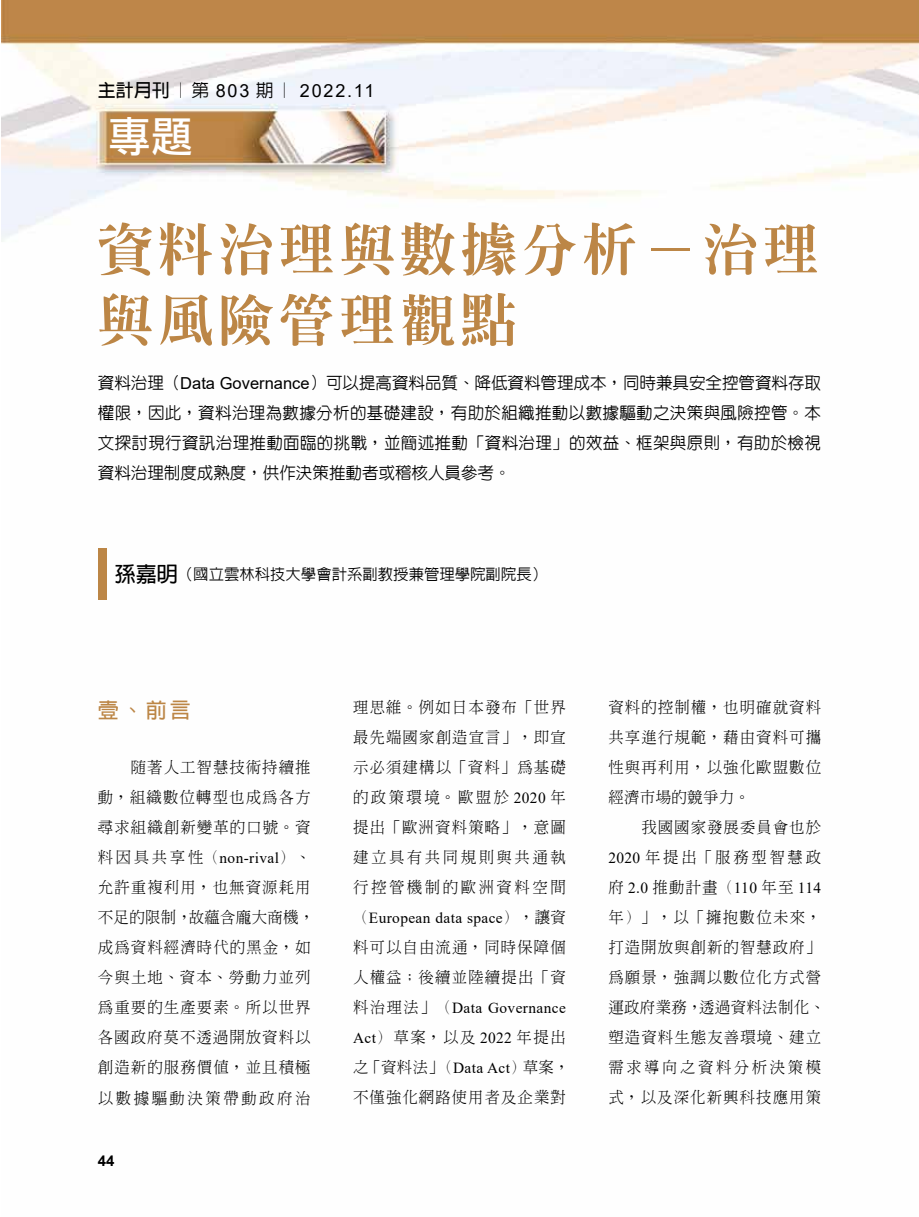
<style>
.page{position:relative;width:919px;height:1217px;background:#fff}
.page>*{position:absolute;margin:0;border:0;box-sizing:border-box;transform-origin:0 0}
.t1{font:800 55.5px/70.5px "Inn Ming";letter-spacing:.09em;color:#bc8646}
.t2{font:42px "DF Li Hei Md WIN BF";color:#fff}
.t3{font:700 21px "Lin Gothic";color:#bc8646}
.t4{font:18px "Arial";letter-spacing:.1em;color:#000}
.t5{font:500 16.5px/30px "Yen Round";color:#000;text-align:justify}
.t6{font:300 15.3px/30px "Inn Ming";letter-spacing:.075em;color:#000}
.t7{font:15.3px "Times New Roman";letter-spacing:.025em;color:#000}
.t8{font:500 15.3px "Lin Gothic";color:#000}
.t9{font:700 15px "Arial";color:#000}
.s1{font-family:"Lin Gothic";font-weight:700}
.s2{font-family:"Lin Gothic";font-weight:500}
.s3{font-weight:300}
.s4{font-family:"Arial";font-weight:400}
.s5{font-weight:700;font-size:21px}
.s6{font-family:"Adobe Ming Std"}
.s7{font-family:"Times New Roman";font-weight:400}
.s8{font-family:"Inn Ming";font-weight:300}
</style>
<div class="page">
<img style="left:1px;top:0;width:917px;height:600px">
<div style="left:98px;top:549px;width:8px;height:51px;background:#bc8646"></div>
<p class="t4" style="left:98px;top:78px;width:278px"><span class="s1">主計月刊</span><span class="s2">︱第</span> 803 <span class="s2">期︱</span> 2022.11</p>
<h2 class="t2" style="left:109px;top:115px;width:85px">專題</h2>
<h1 class="t1" style="left:98px;top:214px;width:722px">資料治理與數據分析<span class="s3">－</span>治理與風險管理觀點</h1>
<p class="t5" style="left:98px;top:367px;width:724px">資料治理（<span class="s4">Data Governance</span>）可以提高資料品質、降低資料管理成本，同時兼具安全控管資料存取權限，因此，資料治理為數據分析的基礎建設，有助於組織推動以數據驅動之決策與風險控管。本文探討現行資訊治理推動面臨的挑戰，並簡述推動「資料治理」的效益、框架與原則，有助於檢視資料治理制度成熟度，供作決策推動者或稽核人員參考。</p>
<p class="t8" style="left:115px;top:566px;width:433px"><span class="s5">孫嘉明</span>（國立雲林科技大學會計系副教授兼管理學院副院長）</p>
<h3 class="t3" style="left:98px;top:698px;width:94px">壹、前言</h3>
<p class="t6" style="left:98px;top:752px;width:218px;text-indent:33px"><span class="s6">随</span>著人工智慧技術持續推動，組織數位轉型也成為各方尋求組織創新變革的口號。資料因具共享性（<span class="s7">non-rival</span>）、允許重複利用，也無資源耗用不足的限制，故蘊含龐大商機，成為資料經濟時代的黑金，如今與土地、資本、勞動力並列為重要的生產要素。所以世界各國政府莫不透過開放資料以創造新的服務價值，並且積極以數據驅動決策帶動政府治</p>
<p class="t9" style="left:98px;top:1149px;width:18px">44</p>
<p class="t6" style="left:353px;top:691px;width:214px;text-align:justify">理思維。例如日本發布「世界最先端國家創造宣言」，即宣示必須建構以「資料」為基礎的政策環境。歐盟於 <span class="s7">2020</span> 年提出「歐洲資料策略」，意圖建立具有共同規則與共通執行控管機制的歐洲資料空間</p>
<p class="t7" style="left:353px;top:906px;width:214px"><span class="s8">（</span>European data space<span class="s8">），讓資</span></p>
<p class="t6" style="left:353px;top:931px;width:214px">料可以自由流通，同時保障個人權益；後續並陸續提出「資</p>
<p class="t7" style="left:353px;top:996px;width:214px"><span class="s8">料治理法」（</span>Data Governance</p>
<p class="t6" style="left:353px;top:1021px;width:218px"><span class="s7">Act</span>）草案，以及 <span class="s7">2022</span> 年提出之「資料法」（<span class="s7">Data Act</span>）草案，不僅強化網路使用者及企業對</p>
<p class="t6" style="left:608px;top:691px;width:214px;text-align:justify">資料的控制權，也明確就資料共享進行規範，藉由資料可攜性與再利用，以強化歐盟數位經濟市場的競爭力。</p>
<p class="t6" style="left:608px;top:811px;width:214px;text-align:right">我國國家發展委員會也於<br><span class="s7">2020</span> 年提出「服務型智慧政</p>
<p class="t7" style="left:608px;top:876px;width:214px"><span class="s8">府</span> 2.0 <span class="s8">推動計畫（</span>110 <span class="s8">年至</span> 114</p>
<p class="t6" style="left:608px;top:901px;width:218px">年）」，以「擁抱數位未來，打造開放與創新的智慧政府」為願景，強調以數位化方式營運政府業務，透過資料法制化、塑造資料生態友善環境、建立需求導向之資料分析決策模式，以及深化新興科技應用策</p>
</div>
